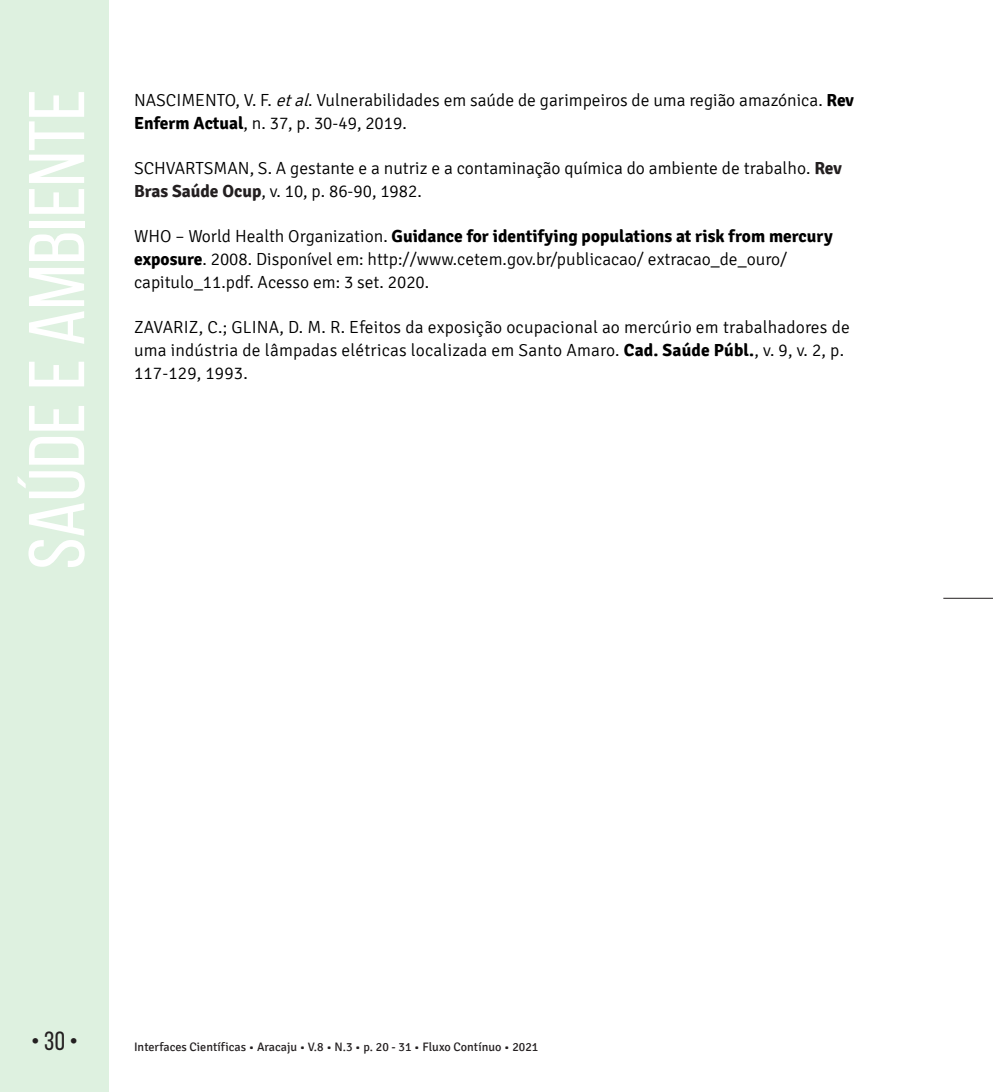
<style>
.page{position:relative;width:993px;height:1092px;background:#fff}
.page>*{position:absolute;margin:0;border:0;box-sizing:border-box;transform-origin:0 0}
.t1{font:78.75px "Bebas Neue";color:#fff;scale:1.09 1}
.t2{font:26.25px "Bebas Neue";color:#231f20}
.TEXTO{font:300 17.5px/22.8px "Signika";color:#000}
.t3{font:12.25px "Signika";color:#231f20}
.s1{font-style:italic}
.s2{font-weight:700}
.s3{font-weight:700;color:#231f20}
</style>
<div class="page">
<div style="left:0;top:0;width:109px;height:1091px;background:#def1e0"></div>
<hr style="left:943px;top:598px;width:49px;height:1px;background:#231f20">
<h1 class="t1" style="left:14px;top:569px;width:442px;rotate:-90deg">Saúde e Ambiente</h1>
<p class="TEXTO" style="left:134px;top:89px;width:721px">NASCIMENTO, V. F. <span class="s1">etal</span>. Vulnerabilidades em saúde de garimpeiros de uma região amazónica. <span class="s2">Rev<br>Enferm Actual</span>, n. 37, p. 30-49, 2019.</p>
<p class="TEXTO" style="left:134px;top:157px;width:709px">SCHVARTSMAN, S. A gestante e a nutriz e a contaminação química do ambiente de trabalho. <span class="s3">Rev<br>Bras Saúde Ocup</span>, v. 10, p. 86-90, 1982.</p>
<p class="TEXTO" style="left:134px;top:225px;width:700px">WHO – World Health Organization. <span class="s2">Guidance for identifying populations at risk from mercury exposure</span>. 2008. Disponível em: http://www.cetem.gov.br/publicacao/ extracao_de_ouro/ capitulo_11.pdf. Acesso em: 3 set. 2020.</p>
<p class="TEXTO" style="left:134px;top:316px;width:717px">ZAVARIZ, C.; GLINA, D. M. R. Efeitos da exposição ocupacional ao mercúrio em trabalhadores de uma indústria de lâmpadas elétricas localizada em Santo Amaro. <span class="s2">Cad. Saúde Públ.</span>, v. 9, v. 2, p.<br>117-129, 1993.</p>
<h2 class="t2" style="left:31px;top:1026px;width:49px">• 30 •</h2>
<p class="t3" style="left:134px;top:1040px;width:405px">Interfaces Científicas • Aracaju • V.8 • N.3 • p. 20 - 31 • Fluxo Contínuo • 2021</p>
</div>
